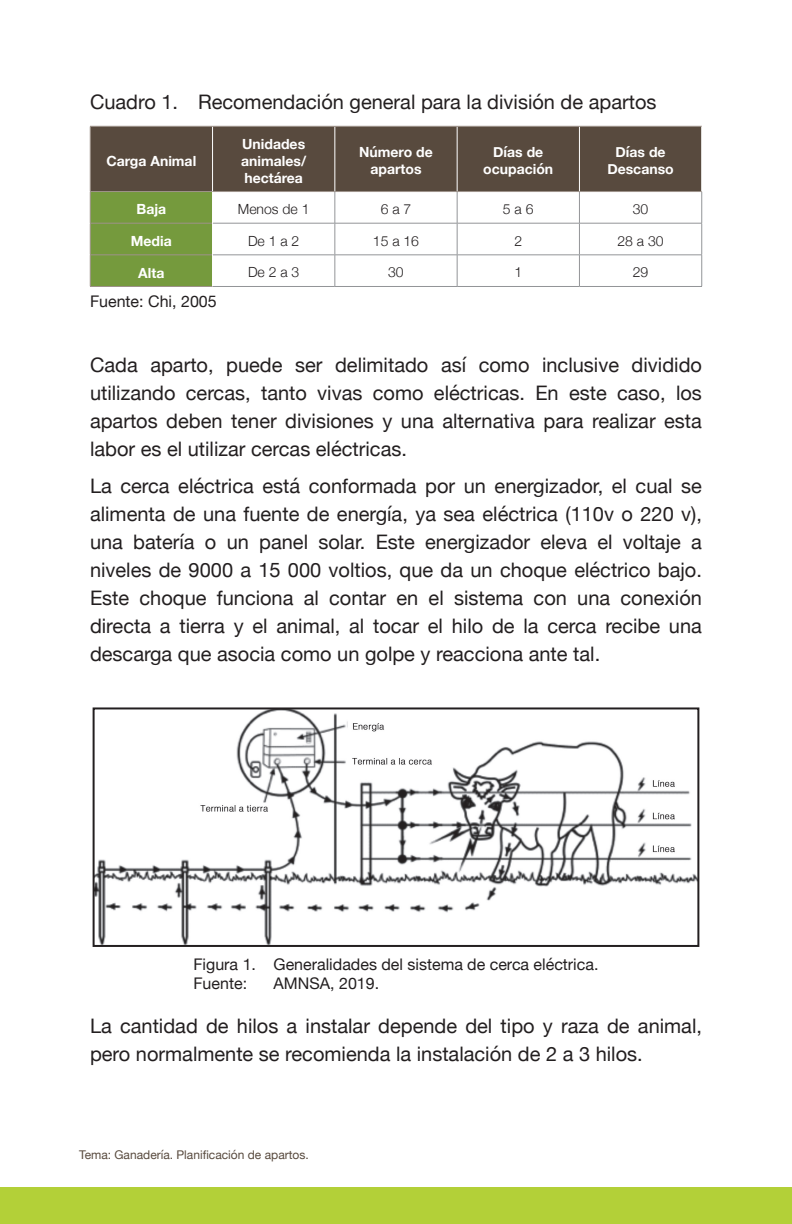
<style>
.page{position:relative;width:792px;height:1224px;background:#fff}
.page>*{position:absolute;margin:0;border:0;box-sizing:border-box;transform-origin:0 0}
.t1{font:20px/28px "Helvetica Neue";color:#231f20;text-align:justify}
.t2{font:16px/19.2px "Helvetica Neue";color:#231f20}
.t3{font:700 14px/16.8px "Helvetica Neue";color:#fff;text-align:center}
.t4{font:300 14px "Helvetica Neue";color:#231f20}
.t5{font:12px "Helvetica Neue";color:#584a3e}
</style>
<div class="page">
<div style="left:0;top:1188px;width:792px;height:36px;background:#b3d038"></div>
<div style="left:91px;top:127px;width:610px;height:64px;background:#584a3e"></div>
<div style="left:91px;top:192px;width:121px;height:94px;background:#759a3d"></div>
<svg style="left:213px;top:192px;width:488px;height:94px"></svg>
<hr style="left:212px;top:127px;width:1px;height:64px;background:#fff">
<hr style="left:90px;top:254px;width:122px;height:1px;background:#9d9289">
<hr style="left:213px;top:254px;width:122px;height:1px;background:#939598">
<hr style="left:335px;top:254px;width:122px;height:1px;background:#939598">
<hr style="left:457px;top:254px;width:122px;height:1px;background:#939598">
<hr style="left:579px;top:254px;width:123px;height:1px;background:#939598">
<hr style="left:335px;top:127px;width:1px;height:64px;background:#fff">
<hr style="left:457px;top:127px;width:1px;height:64px;background:#fff">
<hr style="left:579px;top:127px;width:1px;height:64px;background:#fff">
<hr style="left:457px;top:192px;width:1px;height:31px;background:#939598">
<hr style="left:579px;top:192px;width:1px;height:31px;background:#939598">
<hr style="left:457px;top:223px;width:1px;height:32px;background:#939598">
<hr style="left:579px;top:223px;width:1px;height:32px;background:#939598">
<hr style="left:457px;top:255px;width:1px;height:31px;background:#939598">
<hr style="left:579px;top:255px;width:1px;height:31px;background:#939598">
<hr style="left:335px;top:192px;width:1px;height:31px;background:#939598">
<hr style="left:90px;top:223px;width:122px;height:1px;background:#9d9289">
<hr style="left:213px;top:223px;width:122px;height:1px;background:#939598">
<hr style="left:335px;top:223px;width:122px;height:1px;background:#939598">
<hr style="left:335px;top:223px;width:1px;height:32px;background:#939598">
<hr style="left:457px;top:223px;width:122px;height:1px;background:#939598">
<hr style="left:579px;top:223px;width:123px;height:1px;background:#939598">
<hr style="left:335px;top:255px;width:1px;height:31px;background:#939598">
<hr style="left:701px;top:192px;width:1px;height:31px;background:#939598">
<hr style="left:701px;top:223px;width:1px;height:32px;background:#939598">
<hr style="left:701px;top:255px;width:1px;height:31px;background:#939598">
<hr style="left:213px;top:286px;width:122px;height:1px;background:#939598">
<hr style="left:335px;top:286px;width:122px;height:1px;background:#939598">
<hr style="left:457px;top:286px;width:122px;height:1px;background:#939598">
<hr style="left:579px;top:286px;width:123px;height:1px;background:#939598">
<hr style="left:90px;top:126px;width:123px;height:1px;background:#9d9289">
<hr style="left:90px;top:127px;width:1px;height:64px;background:#9d9289">
<hr style="left:213px;top:126px;width:122px;height:1px;background:#9d9289">
<hr style="left:335px;top:126px;width:122px;height:1px;background:#9d9289">
<hr style="left:457px;top:126px;width:122px;height:1px;background:#9d9289">
<hr style="left:579px;top:126px;width:123px;height:1px;background:#9d9289">
<hr style="left:213px;top:191px;width:122px;height:1px;background:#9d9289">
<hr style="left:335px;top:191px;width:122px;height:1px;background:#9d9289">
<hr style="left:457px;top:191px;width:122px;height:1px;background:#9d9289">
<hr style="left:579px;top:191px;width:123px;height:1px;background:#9d9289">
<hr style="left:90px;top:191px;width:123px;height:1px;background:#9d9289">
<hr style="left:90px;top:192px;width:1px;height:31px;background:#9d9289">
<hr style="left:90px;top:223px;width:1px;height:32px;background:#9d9289">
<hr style="left:90px;top:255px;width:1px;height:31px;background:#9d9289">
<hr style="left:90px;top:286px;width:123px;height:1px;background:#9d9289">
<img style="left:96px;top:710px;width:600px;height:234px">
<div style="left:93px;top:707px;width:606px;height:240px;border:2px solid #231f20"></div>
<p class="t1" style="left:90px;top:89px;width:568px">Cuadro 1. Recomendación general para la división de apartos</p>
<p class="t3" style="left:107px;top:153px;width:91px">Carga Animal</p>
<p class="t3" style="left:241px;top:136px;width:67px;text-align:justify">Unidades animales/ hectárea</p>
<p class="t3" style="left:359px;top:144px;width:75px">Número de apartos</p>
<p class="t3" style="left:483px;top:144px;width:71px">Días de ocupación</p>
<p class="t3" style="left:607px;top:144px;width:68px">Días de<br>Descanso</p>
<p class="t3" style="left:136px;top:201px;width:31px">Baja</p>
<p class="t4" style="left:238px;top:198px;width:73px">Menos de 1</p>
<p class="t4" style="left:381px;top:198px;width:32px">6 a 7</p>
<p class="t4" style="left:503px;top:198px;width:32px">5 a 6</p>
<p class="t4" style="left:633px;top:198px;width:17px">30</p>
<p class="t3" style="left:131px;top:233px;width:42px">Media</p>
<p class="t4" style="left:248px;top:230px;width:53px">De 1 a 2</p>
<p class="t4" style="left:373px;top:230px;width:48px">15 a 16</p>
<p class="t4" style="left:514px;top:230px;width:9px">2</p>
<p class="t4" style="left:617px;top:230px;width:48px">28 a 30</p>
<p class="t3" style="left:138px;top:264px;width:28px">Alta</p>
<p class="t4" style="left:248px;top:261px;width:53px">De 2 a 3</p>
<p class="t4" style="left:388px;top:261px;width:17px">30</p>
<p class="t4" style="left:514px;top:261px;width:9px">1</p>
<p class="t4" style="left:633px;top:261px;width:17px">29</p>
<p class="t2" style="left:90px;top:293px;width:128px">Fuente: Chi, 2005</p>
<p class="t1" style="left:90px;top:352px;width:614px">Cada aparto, puede ser delimitado así como inclusive dividido utilizando cercas, tanto vivas como eléctricas. En este caso, los apartos deben tener divisiones y una alternativa para realizar esta labor es el utilizar cercas eléctricas.</p>
<p class="t1" style="left:90px;top:473px;width:614px">La cerca eléctrica está conformada por un energizador, el cual se alimenta de una fuente de energía, ya sea eléctrica (110v o 220 v), una batería o un panel solar. Este energizador eleva el voltaje a niveles de 9000 a 15 000 voltios, que da un choque eléctrico bajo.<br>Este choque funciona al contar en el sistema con una conexión directa a tierra y el animal, al tocar el hilo de la cerca recibe una descarga que asocia como un golpe y reacciona ante tal.</p>
<p class="t2" style="left:193px;top:956px;width:407px">Figura 1. Generalidades del sistema de cerca eléctrica.<br>Fuente:</p>
<p class="t2" style="left:274px;top:975px;width:107px">AMNSA, 2019.</p>
<p class="t1" style="left:90px;top:1013px;width:614px">La cantidad de hilos a instalar depende del tipo y raza de animal, pero normalmente se recomienda la instalación de 2 a 3 hilos.</p>
<p class="t5" style="left:79px;top:1146px;width:231px">Tema: Ganadería. Planificación de apartos.</p>
</div>
